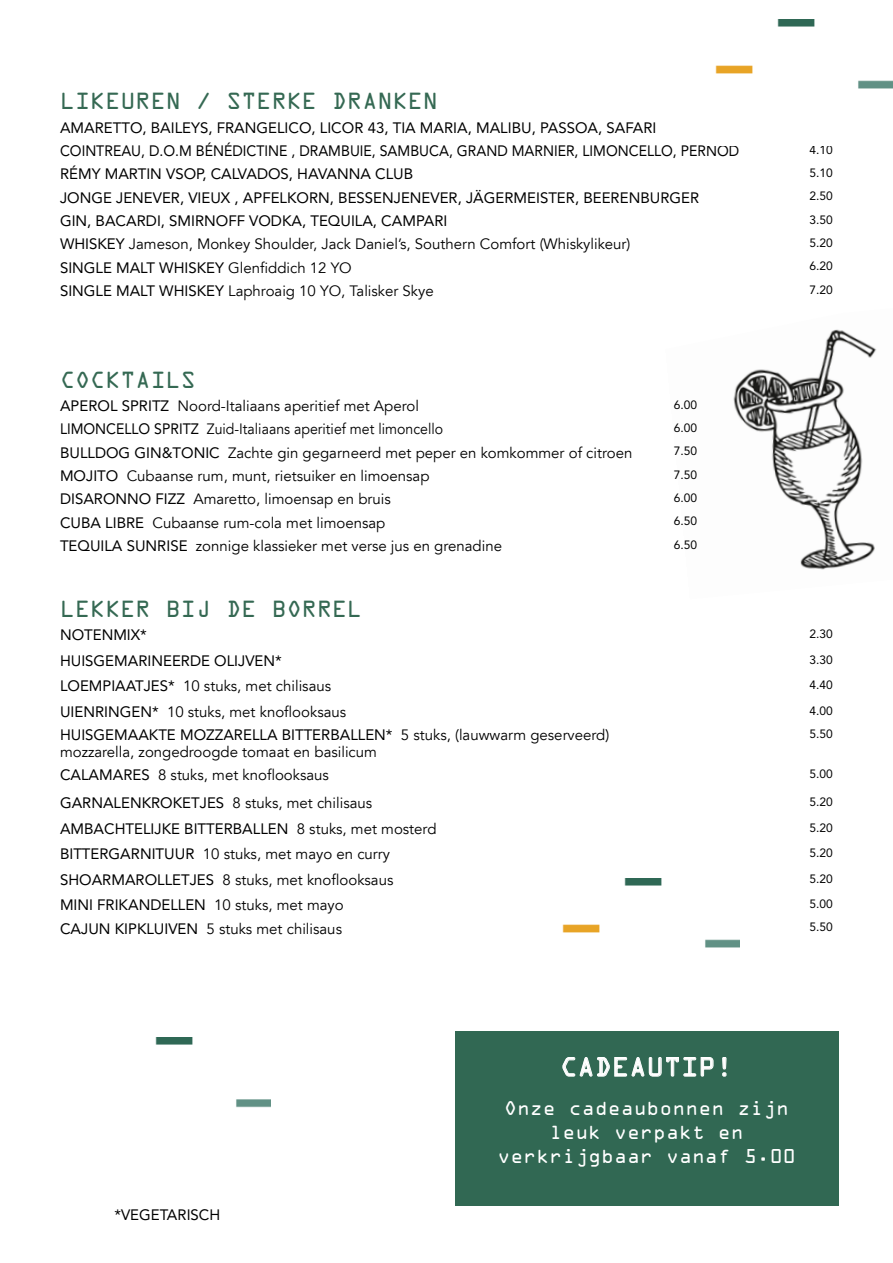
<style>
.page{position:relative;width:893px;height:1263px;background:#fff}
.page>*{position:absolute;margin:0;border:0;box-sizing:border-box;transform-origin:0 0}
.t1{font:24px "OCRA Std";color:#fff}
.t2{font:21px "OCRA Std";color:#356953}
.t3{font:18px/24px "OCRA Std";color:#fff;text-align:center}
.t4{font:15px "Avenir LT";color:#000}
.t5{font:15px/23.4px "Avenir LT Std";color:#000}
.t6{font:15px "Avenir LT";color:#000;scale:.94 1}
.t7{font:12px "Avenir LT Std";color:#000}
.s1{font-family:"Avenir LT Std"}
.s2{font-family:"Avenir LT"}
</style>
<div class="page">
<img style="left:733px;top:329px;width:144px;height:241px">
<img style="left:715px;top:19px;width:178px;height:70px">
<img style="left:562px;top:878px;width:178px;height:70px">
<img style="left:155px;top:1038px;width:115px;height:70px">
<div style="left:455px;top:1031px;width:384px;height:175px;background:#316853"></div>
<svg style="left:563px;top:1057px;width:150px;height:19px"></svg>
<svg style="left:722px;top:1057px;width:4px;height:20px"></svg>
<h2 class="t2" style="left:60px;top:92px;width:380px">LIKEUREN / STERKE DRANKEN</h2>
<p class="t5" style="left:60px;top:116px;width:681px">AMARETTO, BAILEYS, FRANGELICO, LICOR 43, TIA MARIA, MALIBU, PASSOA, SAFARI<br>COINTREAU, D.O.M BÉNÉDICTINE , DRAMBUIE, SAMBUCA, GRAND MARNIER, LIMONCELLO, PERNOD</p>
<p class="t7" style="left:810px;top:142px;width:25px">4.10</p>
<p class="t5" style="left:60px;top:162px;width:355px">RÉMY MARTIN VSOP, CALVADOS, HAVANNA CLUB</p>
<p class="t7" style="left:810px;top:166px;width:25px">5.10</p>
<p class="t5" style="left:60px;top:186px;width:641px">JONGE JENEVER, VIEUX , APFELKORN, BESSENJENEVER, JÄGERMEISTER, BEERENBURGER</p>
<p class="t7" style="left:810px;top:189px;width:25px">2.50</p>
<p class="t5" style="left:60px;top:209px;width:389px">GIN, BACARDI, SMIRNOFF VODKA, TEQUILA, CAMPARI</p>
<p class="t7" style="left:810px;top:212px;width:25px">3.50</p>
<p class="t4" style="left:60px;top:235px;width:572px"><span class="s1">WHISKEY</span> Jameson, Monkey Shoulder, Jack Daniel’s, Southern Comfort (Whiskylikeur)</p>
<p class="t7" style="left:810px;top:236px;width:25px">5.20</p>
<p class="t5" style="left:60px;top:256px;width:293px">SINGLE MALT WHISKEY <span class="s2">Glenfiddich 12 YO</span></p>
<p class="t7" style="left:810px;top:259px;width:25px">6.20</p>
<p class="t4" style="left:60px;top:282px;width:375px"><span class="s1">SINGLE MALT WHISKEY</span> Laphroaig 10 YO, Talisker Skye</p>
<p class="t7" style="left:810px;top:282px;width:25px">7.20</p>
<h2 class="t2" style="left:60px;top:370px;width:138px">COCKTAILS</h2>
<p class="t4" style="left:60px;top:397px;width:360px"><span class="s1">APEROL SPRITZ</span> Noord-Italiaans aperitief met Aperol</p>
<p class="t7" style="left:674px;top:398px;width:25px">6.00</p>
<p class="t6" style="left:60px;top:421px;width:409px"><span class="s1">LIMONCELLO SPRITZ</span> Zuid-Italiaans aperitief met limoncello</p>
<p class="t7" style="left:674px;top:421px;width:25px">6.00</p>
<p class="t4" style="left:60px;top:444px;width:574px"><span class="s1">BULLDOG GIN&amp;TONIC</span> Zachte gin gegarneerd met peper en komkommer of citroen</p>
<p class="t7" style="left:674px;top:444px;width:25px">7.50</p>
<p class="t4" style="left:60px;top:467px;width:371px"><span class="s1">MOJITO</span> Cubaanse rum, munt, rietsuiker en limoensap</p>
<p class="t7" style="left:674px;top:468px;width:25px">7.50</p>
<p class="t4" style="left:60px;top:491px;width:332px"><span class="s1">DISARONNO FIZZ</span> Amaretto, limoensap en bruis</p>
<p class="t7" style="left:674px;top:491px;width:25px">6.00</p>
<p class="t4" style="left:60px;top:514px;width:327px"><span class="s1">CUBA LIBRE</span> Cubaanse rum-cola met limoensap</p>
<p class="t7" style="left:674px;top:514px;width:25px">6.50</p>
<p class="t4" style="left:60px;top:537px;width:444px"><span class="s1">TEQUILA SUNRISE</span> zonnige klassieker met verse jus en grenadine</p>
<p class="t7" style="left:674px;top:538px;width:25px">6.50</p>
<h2 class="t2" style="left:60px;top:600px;width:304px">LEKKER BIJ DE BORREL</h2>
<p class="t5" style="left:60px;top:623px;width:88px">NOTENMIX*</p>
<p class="t7" style="left:810px;top:627px;width:25px">2.30</p>
<p class="t5" style="left:60px;top:649px;width:223px">HUISGEMARINEERDE OLIJVEN*</p>
<p class="t7" style="left:810px;top:652px;width:25px">3.30</p>
<p class="t4" style="left:60px;top:677px;width:273px"><span class="s1">LOEMPIAATJES*</span> 10 stuks, met chilisaus</p>
<p class="t7" style="left:810px;top:678px;width:25px">4.40</p>
<p class="t4" style="left:60px;top:703px;width:288px"><span class="s1">UIENRINGEN*</span> 10 stuks, met knoflooksaus</p>
<p class="t7" style="left:810px;top:703px;width:25px">4.00</p>
<p class="t5" style="left:60px;top:723px;width:551px">HUISGEMAAKTE MOZZARELLA BITTERBALLEN* <span class="s2">5 stuks, (lauwwarm geserveerd)</span></p>
<p class="t4" style="left:60px;top:743px;width:318px">mozzarella, zongedroogde tomaat en basilicum</p>
<p class="t7" style="left:810px;top:727px;width:25px">5.50</p>
<p class="t4" style="left:60px;top:766px;width:270px"><span class="s1">CALAMARES</span> 8 stuks, met knoflooksaus</p>
<p class="t7" style="left:810px;top:767px;width:25px">5.00</p>
<p class="t4" style="left:60px;top:794px;width:314px"><span class="s1">GARNALENKROKETJES</span> 8 stuks, met chilisaus</p>
<p class="t7" style="left:810px;top:795px;width:25px">5.20</p>
<p class="t5" style="left:60px;top:817px;width:378px">AMBACHTELIJKE BITTERBALLEN <span class="s2">8 stuks, met mosterd</span></p>
<p class="t7" style="left:810px;top:820px;width:25px">5.20</p>
<p class="t4" style="left:60px;top:845px;width:332px"><span class="s1">BITTERGARNITUUR</span> 10 stuks, met mayo en curry</p>
<p class="t7" style="left:810px;top:846px;width:25px">5.20</p>
<p class="t4" style="left:60px;top:871px;width:335px"><span class="s1">SHOARMAROLLETJES</span> 8 stuks, met knoflooksaus</p>
<p class="t7" style="left:810px;top:871px;width:25px">5.20</p>
<p class="t5" style="left:60px;top:893px;width:285px">MINI FRIKANDELLEN <span class="s2">10 stuks, met mayo</span></p>
<p class="t7" style="left:810px;top:897px;width:25px">5.00</p>
<p class="t4" style="left:60px;top:920px;width:284px"><span class="s1">CAJUN KIPKLUIVEN</span> 5 stuks met chilisaus</p>
<p class="t7" style="left:810px;top:920px;width:25px">5.50</p>
<p class="t5" style="left:114px;top:1203px;width:107px">*VEGETARISCH</p>
<h1 class="t1" style="left:560px;top:1056px;width:174px">CADEAUTIP!</h1>
<p class="t3" style="left:498px;top:1098px;width:300px">Onze cadeaubonnen zijn leuk verpakt en verkrijgbaar vanaf 5.00</p>
</div>
